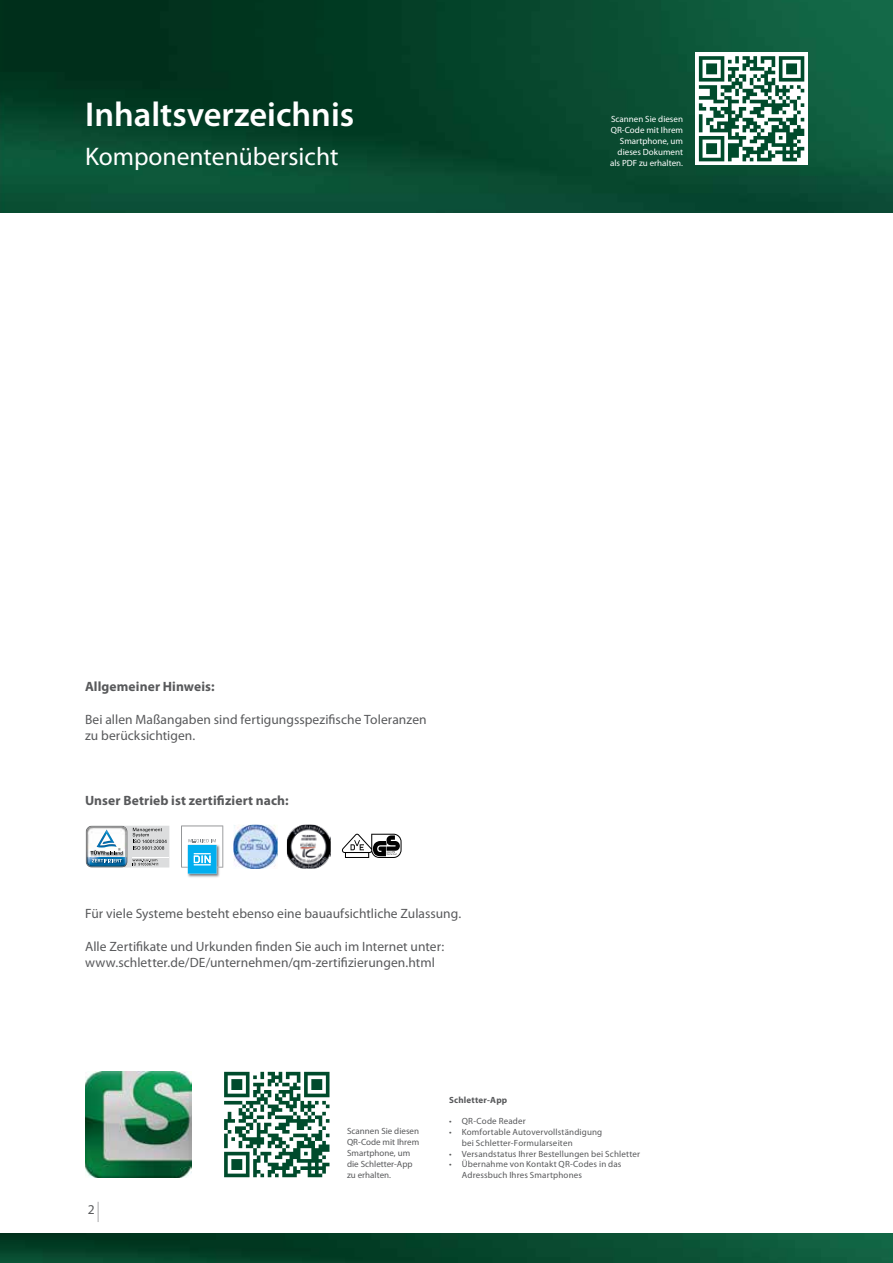
<style>
.page{position:relative;width:893px;height:1263px;background:#fff}
.page>*{position:absolute;margin:0;border:0;box-sizing:border-box;transform-origin:0 0}
.t1{font:600 34.5px "Myriad Pro";color:#fff}
.t2{font:25.5px "Myriad Pro";color:#fff}
.t3{font:13.5px/16.2px "Myriad Pro";letter-spacing:.005em;color:#58595b}
.t4{font:700 13.5px "Myriad Pro";letter-spacing:.01em;color:#58595b}
.t5{font:9px/10.9px "Myriad Pro";letter-spacing:.015em;color:#58595b}
.t6{font:9px/10.9px "Myriad Pro";color:#fff;text-align:right}
.t7{font:700 9px "Myriad Pro";letter-spacing:.02em;color:#58595b}
.s1{font-size:20.25px}
</style>
<div class="page">
<img style="left:0;top:0;width:893px;height:213px">
<img style="left:0;top:1233px;width:893px;height:30px">
<img style="left:85px;top:1071px;width:106px;height:107px">
<svg style="left:342px;top:834px;width:60px;height:24px"></svg>
<img style="left:187px;top:874px;width:33px;height:4px">
<svg style="left:181px;top:825px;width:42px;height:49px"></svg>
<img style="left:233px;top:825px;width:45px;height:44px">
<img style="left:287px;top:825px;width:44px;height:43px">
<div style="left:220px;top:1068px;width:113px;height:113px;background:linear-gradient(to right,#fff,#fff)"></div>
<svg style="left:224px;top:1072px;width:105px;height:105px"></svg>
<svg style="left:695px;top:53px;width:113px;height:112px"></svg>
<svg style="left:699px;top:56px;width:105px;height:105px"></svg>
<svg style="left:85px;top:825px;width:85px;height:43px"></svg>
<h1 class="t1" style="left:85px;top:92px;width:271px">Inhaltsverzeichnis</h1>
<h2 class="t2" style="left:85px;top:141px;width:255px">Komponentenübersicht</h2>
<p class="t6" style="left:610px;top:113px;width:74px">Scannen Sie diesen<br>QR-Code mit Ihrem<br>Smartphone, um dieses Dokument als PDF zu erhalten.</p>
<h3 class="t4" style="left:85px;top:678px;width:131px">Allgemeiner Hinweis:</h3>
<h3 class="t3" style="left:85px;top:711px;width:343px">Bei allen Maßangaben sind fertigungsspezifische Toleranzen zu berücksichtigen.</h3>
<h3 class="t4" style="left:85px;top:791px;width:205px">Unser Betrieb ist zertifiziert nach:</h3>
<h3 class="t3" style="left:85px;top:905px;width:378px">Für viele Systeme besteht ebenso eine bauaufsichtliche Zulassung.</h3>
<h3 class="t3" style="left:85px;top:938px;width:361px">Alle Zertifikate und Urkunden finden Sie auch im Internet unter: www.schletter.de/DE/unternehmen/qm-zertifizierungen.html</h3>
<h3 class="t3" style="left:88px;top:1201px;width:13px">2 <span class="s1">|</span></h3>
<p class="t5" style="left:347px;top:1125px;width:74px">Scannen Sie diesen<br>QR-Code mit Ihrem<br>Smartphone, um die Schletter-App zu erhalten.</p>
<p class="t7" style="left:449px;top:1094px;width:60px">Schletter-App</p>
<p class="t5" style="left:449px;top:1115px;width:78px">• QR-Code Reader</p>
<p class="t5" style="left:462px;top:1126px;width:142px;text-indent:-13px">• Komfortable Autovervollständigung bei Schletter-Formularseiten</p>
<p class="t5" style="left:449px;top:1148px;width:193px">• Versandstatus Ihrer Bestellungen bei Schletter</p>
<p class="t5" style="left:462px;top:1159px;width:161px;text-indent:-13px">• Übernahme von Kontakt QR-Codes in das<br>Adressbuch Ihres Smartphones</p>
</div>
